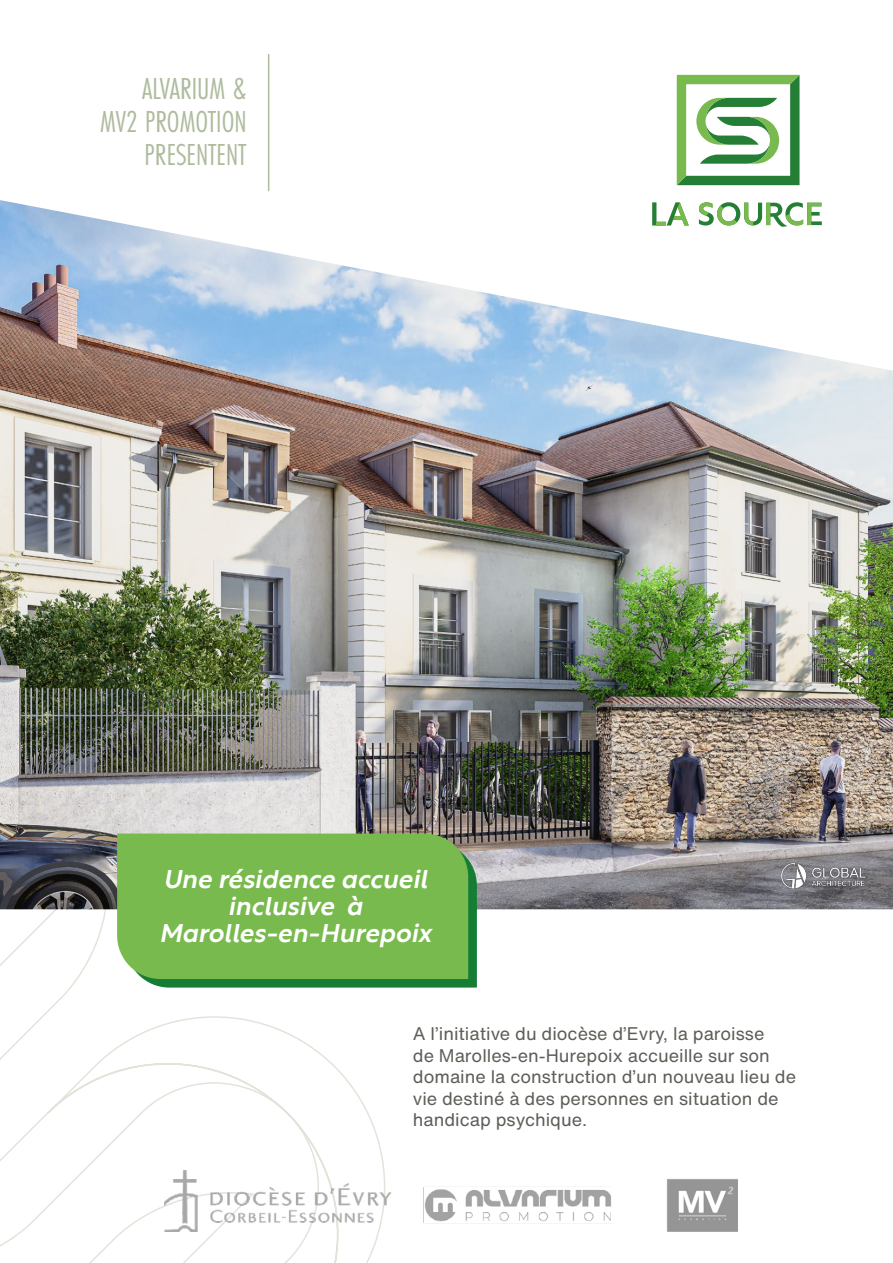
<style>
.page{position:relative;width:893px;height:1263px;background:#fff}
.page>*{position:absolute;margin:0;border:0;box-sizing:border-box;transform-origin:0 0}
.t1{font:31.5px/33px "Futura PT Cond";color:#aebb9d;text-align:right}
.t2{font:italic 500 25.5px/27px "Rustica";color:#fff;text-align:center}
.t3{font:18px/21.6px "Helvetica Now Text";color:#5b5f57}
</style>
<div class="page">
<svg style="left:0;top:909px;width:386px;height:354px"></svg>
<hr style="left:268px;top:54px;width:1px;height:137px;background:#aebb9d">
<svg style="left:677px;top:75px;width:122px;height:110px"></svg>
<img style="left:0;top:200px;width:893px;height:709px">
<svg style="left:126px;top:842px;width:351px;height:145px;background:#2b8646"></svg>
<div style="left:117px;top:833px;width:351px;height:146px;background:#78ba4d"></div>
<img style="left:164px;top:1170px;width:573px;height:62px">
<img style="left:769px;top:853px;width:105px;height:41px">
<h1 class="t1" style="left:100px;top:72px;width:148px">ALVARIUM &amp;<br>MV2 PROMOTION<br>PRESENTENT</h1>
<h2 class="t2" style="left:159px;top:862px;width:274px">Une résidence accueil inclusive à<br>Marolles-en-Hurepoix</h2>
<p class="t3" style="left:413px;top:1022px;width:385px">A l’initiative du diocèse d’Evry, la paroisse<br>de Marolles-en-Hurepoix accueille sur son domaine la construction d’un nouveau lieu de vie destiné à des personnes en situation de handicap psychique.</p>
</div>
